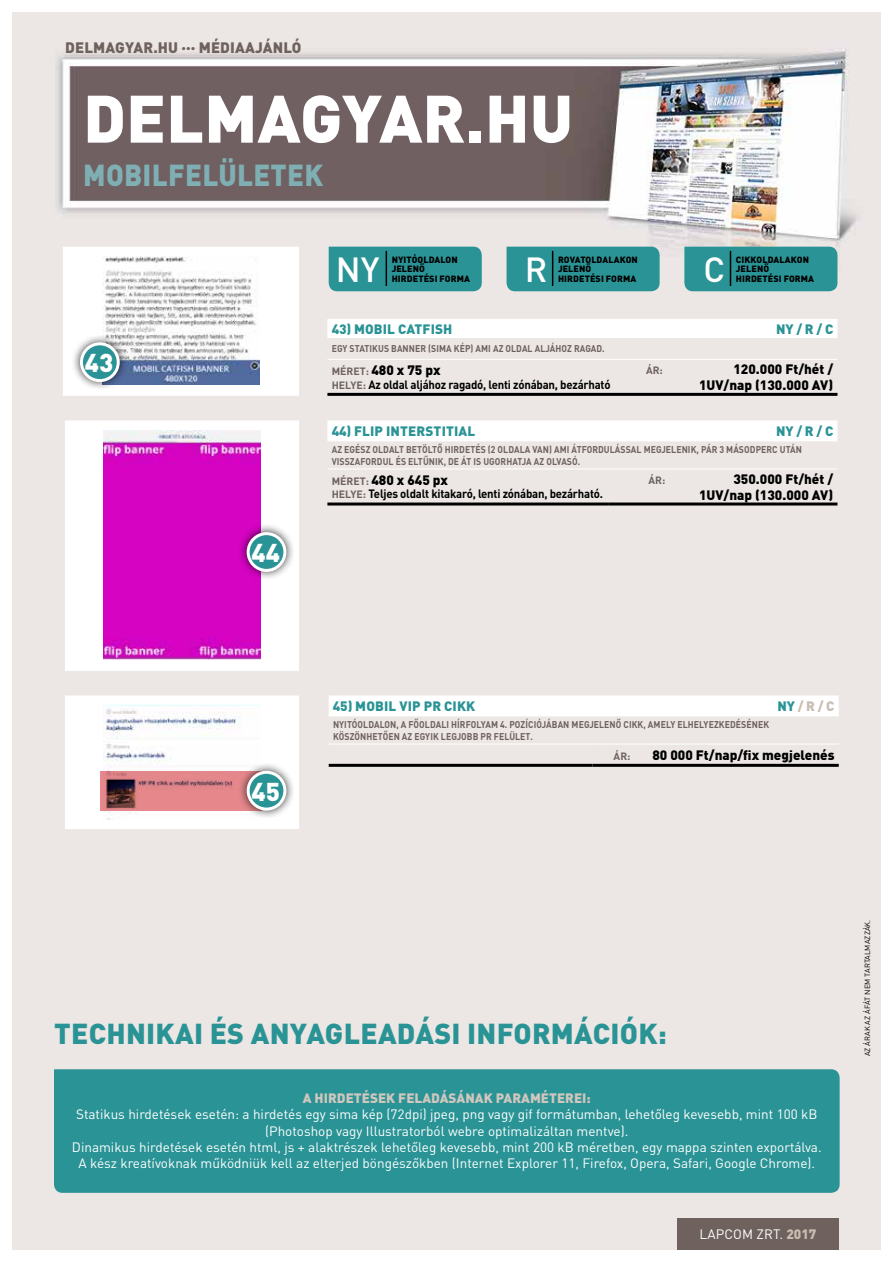
<style>
.page{position:relative;width:893px;height:1263px;background:#fff}
.page>*{position:absolute;margin:0;border:0;box-sizing:border-box;transform-origin:0 0}
.t1{font:900 66px "DIN Pro";color:#fff}
.t2{font:500 34.5px "DIN Pro";color:#fff}
.t3{font:900 30px "DIN Pro";letter-spacing:.01em;color:#7fafb3;scale:.93 1}
.t4{font:900 28.5px "DIN Pro";letter-spacing:.01em;color:#2a9395}
.t5{font:900 25.5px "DIN Pro";color:#fff}
.t6{font:900 15px "DIN Pro";letter-spacing:.01em;color:#6e615e}
.t7{font:13.5px/16.2px "DIN Pro";color:#fff;text-align:center}
.t8{font:900 13.5px/16.2px "DIN Pro";color:#000;text-align:right}
.t9{font:900 13.5px "DIN Pro";letter-spacing:.01em;color:#2a9395}
.t10{font:900 13.5px "DIN Pro";color:#d1c7be}
.t11{font:900 13.5px "DIN Pro";color:#c9bdb2}
.t12{font:700 12px "DIN Pro";letter-spacing:-.02em;color:#000;scale:.95 1}
.t13{font:700 10.5px "DIN Pro";color:#6e615e}
.t14{font:700 9.75px/11.7px "DIN Pro";letter-spacing:.01em;color:#6e615e;scale:.89 1}
.t15{font:900 9px/9.8px "DIN Pro";letter-spacing:.01em;color:#000}
.t16{font:7.5px "DIN Pro";letter-spacing:.01em;color:#000}
.s1{font-weight:700;font-size:10.5px;color:#6e615e}
.s2{font-size:10.5px;color:#6e615e}
.s3{color:#2a9395}
.s4{font-weight:900;color:#c9bdb2}
</style>
<div class="page">
<img style="left:13px;top:13px;width:867px;height:1237px">
<div style="left:329px;top:247px;width:153px;height:44px;background:#2a9395"></div>
<hr style="left:386px;top:251px;width:1px;height:35px;background:#000">
<div style="left:677px;top:1218px;width:162px;height:32px;background:#6e615e"></div>
<div style="left:507px;top:247px;width:153px;height:44px;background:#2a9395"></div>
<hr style="left:552px;top:251px;width:1px;height:35px;background:#000">
<div style="left:684px;top:247px;width:153px;height:44px;background:#2a9395"></div>
<hr style="left:730px;top:251px;width:1px;height:35px;background:#000">
<svg style="left:327px;top:420px;width:510px;height:21px"></svg>
<hr style="left:327px;top:469px;width:281px;height:1px;background:#fff">
<hr style="left:608px;top:469px;width:229px;height:1px;background:#fff">
<hr style="left:327px;top:502px;width:281px;height:3px;background:#000">
<hr style="left:608px;top:502px;width:229px;height:3px;background:#000">
<svg style="left:329px;top:695px;width:510px;height:21px"></svg>
<hr style="left:329px;top:744px;width:263px;height:1px;background:#fff">
<hr style="left:592px;top:744px;width:247px;height:1px;background:#fff">
<hr style="left:329px;top:764px;width:263px;height:3px;background:#000">
<hr style="left:592px;top:764px;width:247px;height:3px;background:#000">
<svg style="left:58px;top:242px;width:246px;height:159px"></svg>
<svg style="left:60px;top:416px;width:244px;height:260px"></svg>
<svg style="left:60px;top:691px;width:244px;height:143px"></svg>
<div style="left:238px;top:523px;width:57px;height:58px;background:#000;opacity:.78"></div>
<div style="left:248px;top:534px;width:37px;height:36px;background:#2a9395;border-radius:50%"></div>
<div style="left:247px;top:532px;width:39px;height:40px;border:3px solid #fff;border-radius:50%"></div>
<svg style="left:100px;top:771px;width:138px;height:39px;background:#c57579"></svg>
<div style="left:238px;top:762px;width:57px;height:58px;background:#000;opacity:.78"></div>
<div style="left:248px;top:772px;width:37px;height:37px;background:#2a9395;border-radius:50%"></div>
<div style="left:247px;top:771px;width:39px;height:39px;border:3px solid #fff;border-radius:50%"></div>
<svg style="left:327px;top:319px;width:510px;height:19px"></svg>
<hr style="left:327px;top:359px;width:310px;height:1px;background:#fff">
<hr style="left:637px;top:359px;width:200px;height:1px;background:#fff">
<hr style="left:327px;top:393px;width:310px;height:3px;background:#000">
<hr style="left:637px;top:393px;width:200px;height:3px;background:#000">
<div style="left:54px;top:1069px;width:786px;height:124px;background:#2a9395"></div>
<div style="left:71px;top:333px;width:58px;height:58px;background:#000;opacity:.78"></div>
<div style="left:81px;top:344px;width:37px;height:37px;background:#2a9395;border-radius:50%"></div>
<div style="left:80px;top:342px;width:40px;height:40px;border:3px solid #fff;border-radius:50%"></div>
<p class="t6" style="left:65px;top:38px;width:238px">DELMAGYAR.HU ··· MÉDIAAJÁNLÓ</p>
<h1 class="t1" style="left:83px;top:74px;width:492px">DELMAGYAR.HU</h1>
<h3 class="t3" style="left:83px;top:155px;width:260px">MOBILFELÜLETEK</h3>
<h3 class="t5" style="left:85px;top:346px;width:30px">43</h3>
<h3 class="t5" style="left:252px;top:535px;width:30px">44</h3>
<h2 class="t2" style="left:336px;top:246px;width:45px">NY</h2>
<p class="t15" style="left:392px;top:254px;width:80px">NYITÓOLDALON<br>JELENŐ<br>HIRDETÉSI FORMA</p>
<h2 class="t2" style="left:525px;top:246px;width:24px">R</h2>
<p class="t15" style="left:558px;top:254px;width:81px">ROVATOLDALAKON<br>JELENŐ<br>HIRDETÉSI FORMA</p>
<h2 class="t2" style="left:703px;top:246px;width:23px">C</h2>
<p class="t15" style="left:736px;top:254px;width:80px">CIKKOLDALAKON<br>JELENŐ<br>HIRDETÉSI FORMA</p>
<p class="t9" style="left:332px;top:320px;width:122px">43) MOBIL CATFISH</p>
<p class="t9" style="left:776px;top:320px;width:59px">NY / R / C</p>
<p class="t14" style="left:332px;top:343px;width:308px">EGY STATIKUS BANNER (SIMA KÉP) AMI AZ OLDAL ALJÁHOZ RAGAD.</p>
<p class="t8" style="left:332px;top:362px;width:110px"><span class="s1">MÉRET:</span> 480 x 75 px</p>
<p class="t12" style="left:332px;top:376px;width:295px"><span class="s2">HELYE:</span> Az oldal aljához ragadó, lenti zónában, bezárható</p>
<p class="t13" style="left:646px;top:363px;width:18px">ÁR:</p>
<p class="t8" style="left:699px;top:360px;width:136px">120.000 Ft/hét /<br>1UV/nap (130.000 AV)</p>
<p class="t9" style="left:332px;top:422px;width:145px">44) FLIP INTERSTITIAL</p>
<p class="t9" style="left:776px;top:422px;width:59px">NY / R / C</p>
<p class="t14" style="left:332px;top:443px;width:530px">AZ EGÉSZ OLDALT BETÖLTŐ HIRDETÉS (2 OLDALA VAN) AMI ÁTFORDULÁSSAL MEGJELENIK, PÁR 3 MÁSODPERC UTÁN<br>VISSZAFORDUL ÉS ELTŰNIK, DE ÁT IS UGORHATJA AZ OLVASÓ.</p>
<p class="t8" style="left:332px;top:471px;width:118px"><span class="s1">MÉRET:</span> 480 x 645 px</p>
<p class="t12" style="left:332px;top:486px;width:287px"><span class="s2">HELYE:</span> Teljes oldalt kitakaró, lenti zónában, bezárható.</p>
<p class="t13" style="left:648px;top:473px;width:18px">ÁR:</p>
<p class="t8" style="left:699px;top:470px;width:136px">350.000 Ft/hét /<br>1UV/nap (130.000 AV)</p>
<h3 class="t5" style="left:252px;top:774px;width:30px">45</h3>
<p class="t9" style="left:333px;top:697px;width:144px">45) MOBIL VIP PR CIKK</p>
<p class="t11" style="left:777px;top:697px;width:59px"><span class="s3">NY</span> / R / C</p>
<p class="t14" style="left:333px;top:718px;width:491px">NYITÓOLDALON, A FŐOLDALI HÍRFOLYAM 4. POZÍCIÓJÁBAN MEGJELENŐ CIKK, AMELY ELHELYEZKEDÉSÉNEK<br>KÖSZÖNHETŐEN AZ EGYIK LEGJOBB PR FELÜLET.</p>
<p class="t13" style="left:614px;top:749px;width:18px">ÁR:</p>
<p class="t8" style="left:652px;top:746px;width:184px">80 000 Ft/nap/fix megjelenés</p>
<h3 class="t4" style="left:54px;top:1014px;width:614px">TECHNIKAI ÉS ANYAGLEADÁSI INFORMÁCIÓK:</h3>
<p class="t10" style="left:303px;top:1089px;width:290px">A HIRDETÉSEK FELADÁSÁNAK PARAMÉTEREI:</p>
<p class="t7" style="left:72px;top:1106px;width:751px">Statikus hirdetések esetén: a hirdetés egy sima kép (72dpi) jpeg, png vagy gif formátumban, lehetőleg kevesebb, mint 100 kB (Photoshop vagy Illustratorból webre optimalizáltan mentve).<br>Dinamikus hirdetések esetén html, js + alaktrészek lehetőleg kevesebb, mint 200 kB méretben, egy mappa szinten exportálva.<br>A kész kreatívoknak működniük kell az elterjed böngészőkben (Internet Explorer 11, Firefox, Opera, Safari, Google Chrome).</p>
<p class="t7" style="left:699px;top:1226px;width:119px">LAPCOM ZRT. <span class="s4">2017</span></p>
<p class="t16" style="left:862px;top:1056px;width:138px;rotate:-90deg">AZ ÁRAK AZ ÁFÁT NEM TARTALMAZZÁK.</p>
</div>
